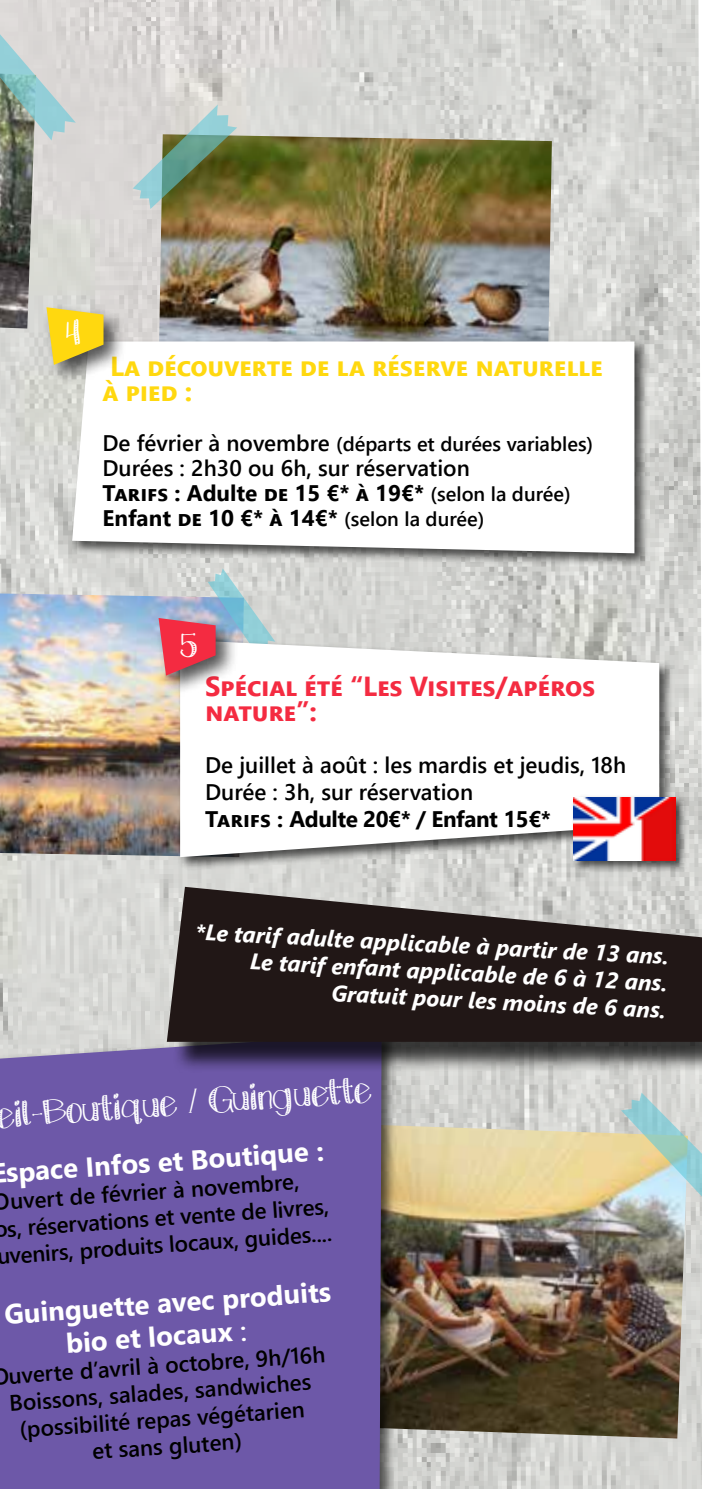
<style>
.page{position:relative;width:702px;height:1489px;background:#fff}
.page>*{position:absolute;margin:0;border:0;box-sizing:border-box;transform-origin:0 0}
.t1{font:35px "Kate Celebration";color:#fff}
.t2{font:700 27.5px/33px "Segoe UI";color:#fff}
.t3{font:700 27.5px/25px "Segoe UI";letter-spacing:.005em;color:#ffd80f}
.t4{font:700 27.5px/25px "Segoe UI";letter-spacing:-.01em;color:#f42b41}
.t5{font:600 22.5px/27px "Segoe UI";color:#000}
.t6{font:700 22.5px/25px "Segoe UI";color:#000}
.t7{font:italic 700 22.5px/27px "Segoe UI";color:#fff;text-align:right}
.t8{font:700 22.5px "Segoe UI";letter-spacing:-.02em;color:#000}
.t9{font:600 20px "Segoe UI";color:#000}
.s1{font-size:22.5px}
.s2{font-weight:600}
.s3{font-weight:600;font-size:20px}
</style>
<div class="page">
<img style="left:0;top:0;width:702px;height:1488px">
<img style="left:0;top:593px;width:177px;height:264px">
<img style="left:398px;top:1123px;width:289px;height:315px">
<img style="left:159px;top:134px;width:393px;height:205px">
<img style="left:0;top:140px;width:36px;height:188px">
<svg style="left:621px;top:1092px;width:81px;height:105px;background:#c1d4c7"></svg>
<svg style="left:0;top:32px;width:76px;height:108px;background:#aec2bf"></svg>
<svg style="left:133px;top:104px;width:104px;height:105px;background:#94a48c"></svg>
<div style="left:70px;top:339px;width:578px;height:228px;background:#000;opacity:.66"></div>
<svg style="left:72px;top:341px;width:562px;height:212px"></svg>
<div style="left:42px;top:303px;width:84px;height:83px;background:#000;opacity:.66"></div>
<div style="left:0;top:1029px;width:398px;height:459px;background:#000;opacity:.66"></div>
<div style="left:0;top:1033px;width:381px;height:455px;background:#6d58a8"></div>
<div style="left:171px;top:891px;width:531px;height:181px;background:#000;opacity:.75"></div>
<svg style="left:167px;top:886px;width:535px;height:155px;background:#413937"></svg>
<div style="left:177px;top:637px;width:496px;height:233px;background:#000;opacity:.66"></div>
<svg style="left:180px;top:639px;width:479px;height:218px"></svg>
<div style="left:154px;top:613px;width:84px;height:83px;background:#000;opacity:.66"></div>
<div style="left:570px;top:794px;width:118px;height:79px;background:#000;opacity:.66"></div>
<img style="left:573px;top:797px;width:102px;height:63px">
<svg style="left:46px;top:307px;width:57px;height:58px;background:#e4c839"></svg>
<svg style="left:158px;top:568px;width:117px;height:107px;background:#c6acb7"></svg>
<p class="t3" style="left:102px;top:351px;width:502px">La découverte de la réserve naturelle à pied :</p>
<p class="t9" style="left:102px;top:425px;width:492px"><span class="s1">De février à novembre</span> (départs et durées variables)</p>
<p class="t6" style="left:102px;top:454px;width:470px"><span class="s2">Durées : 2h30 ou 6h, sur réservation<br></span>Tarifs : Adulte de 15 €* à 19€* <span class="s3">(selon la durée)<br></span>Enfant de 10 €* à 14€* <span class="s3">(selon la durée)</span></p>
<p class="t4" style="left:205px;top:672px;width:392px">Spécial été “Les Visites/apéros nature”:</p>
<p class="t5" style="left:205px;top:750px;width:422px">De juillet à août : les mardis et jeudis, 18h<br>Durée : 3h, sur réservation</p>
<p class="t8" style="left:205px;top:798px;width:347px">Tarifs : Adulte 20€* / Enfant 15€*</p>
<p class="t7" style="left:196px;top:914px;width:476px;rotate:3deg">*Le tarif adulte applicable à partir de 13 ans.<br>Le tarif enfant applicable de 6 à 12 ans.<br>Gratuit pour les moins de 6 ans.</p>
<h1 class="t1" style="left:-6px;top:1097px;width:379px;rotate:-4deg">eil-Boutique / Guinguette</h1>
<p class="t2" style="left:5px;top:1153px;width:320px;rotate:-4deg">space Infos et Boutique :</p>
<p class="t5" style="left:-9px;top:1187px;width:338px;rotate:-4deg">Ouvert de février à novembre, os, réservations et vente de livres, uvenirs, produits locaux, guides....</p>
<p class="t2" style="left:62px;top:1291px;width:269px;text-indent:-59px;rotate:-4deg">Guinguette avec produits bio et locaux <span class="s2">:</span></p>
<p class="t5" style="left:-10px;top:1361px;width:336px;text-align:center;rotate:-4deg">Ouverte d’avril à octobre, 9h/16h<br>Boissons, salades, sandwiches (possibilité repas végétarien<br>et sans gluten)</p>
</div>
